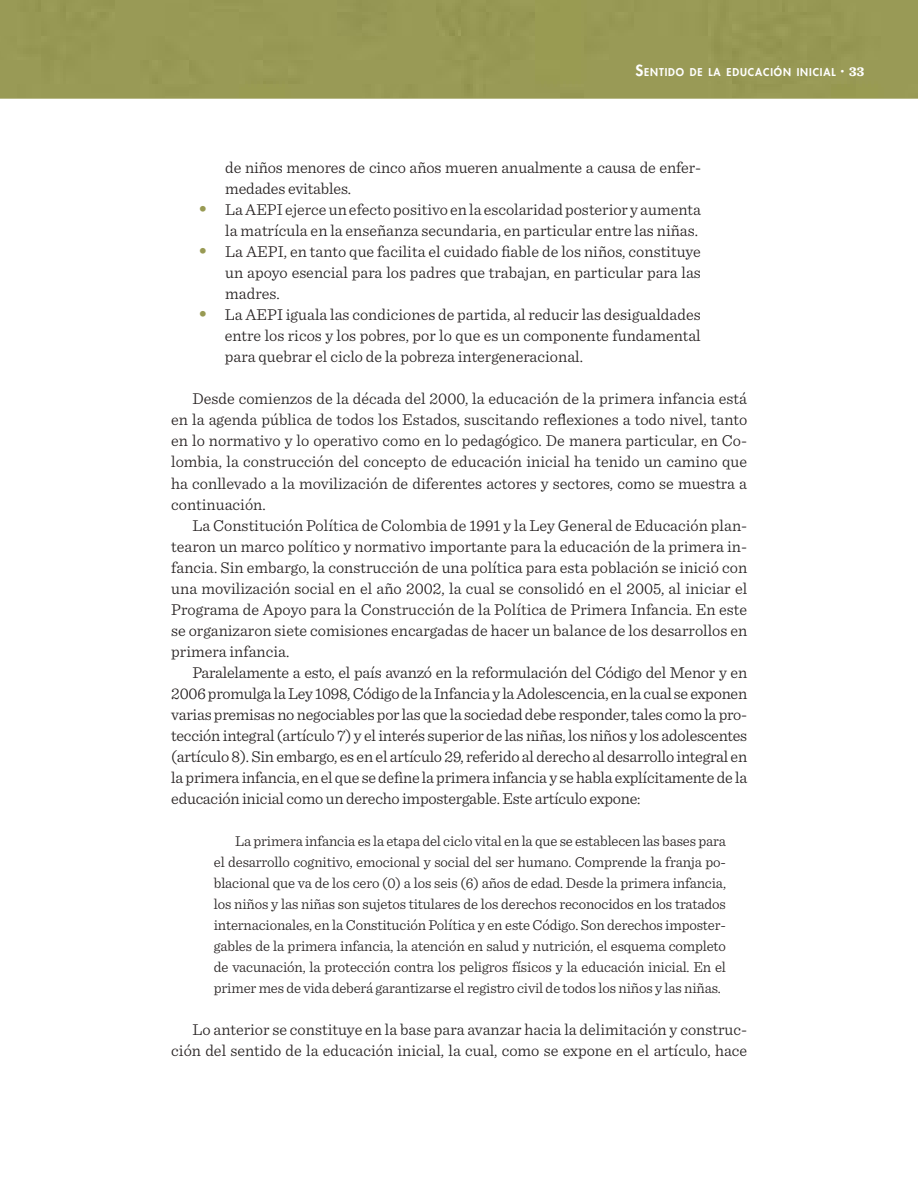
<style>
.page{position:relative;width:918px;height:1188px;background:#fff}
.page>*{position:absolute;margin:0;border:0;box-sizing:border-box;transform-origin:0 0}
.t1{font:300 16.5px/21px "Sentinel";color:#241f1f;text-align:justify}
.t2{font:300 15px/21px "Sentinel";letter-spacing:-.01em;color:#241f1f;text-align:justify}
.t3{font:800 10.5px "Futura Std";letter-spacing:.085em;color:#fff}
.s1{font-size:15px}
.s2{font-family:"Sentinel";font-weight:700;font-size:15px}
.s3{font-family:"Sentinel";font-weight:700;font-size:13.5px}
.s4{font-weight:600;font-size:19.5px;color:#989a53}
</style>
<div class="page">
<hr style="left:0;top:97px;width:917px;height:2px;background:#989a53">
<div style="left:0;top:0;width:917px;height:97px;background:#999a56"></div>
<p class="t3" style="left:635px;top:66px;width:230px"><span class="s1">S</span>ENTIDO DE LA EDUCACIÓN INICIAL <span class="s2">·</span> <span class="s3">33</span></p>
<p class="t1" style="left:225px;top:156px;width:477px">de niños menores de cinco años mueren anualmente a causa de enfer&shy;medades evitables.</p>
<p class="t1" style="left:198px;top:198px;width:504px;text-align:right"><span class="s4">•</span> La AEPI ejerce un efecto positivo en la escolaridad posterior y aumenta la matrícula en la enseñanza secundaria, en particular entre las niñas.</p>
<p class="t1" style="left:225px;top:240px;width:477px;text-indent:-27px"><span class="s4">•</span> La AEPI, en tanto que facilita el cuidado fiable de los niños, constituye un apoyo esencial para los padres que trabajan, en particular para las madres.</p>
<p class="t1" style="left:225px;top:303px;width:477px;text-indent:-27px"><span class="s4">•</span> La AEPI iguala las condiciones de partida, al reducir las desigualdades entre los ricos y los pobres, por lo que es un componente fundamental para quebrar el ciclo de la pobreza intergeneracional.</p>
<p class="t1" style="left:171px;top:387px;width:577px;text-indent:21px">Desde comienzos de la década del 2000, la educación de la primera infancia está en la agenda pública de todos los Estados, suscitando reflexiones a todo nivel, tanto en lo normativo y lo operativo como en lo pedagógico. De manera particular, en Co&shy;lombia, la construcción del concepto de educación inicial ha tenido un camino que ha conllevado a la movilización de diferentes actores y sectores, como se muestra a continuación.</p>
<p class="t1" style="left:171px;top:513px;width:577px;text-indent:21px">La Constitución Política de Colombia de 1991 y la Ley General de Educación plan&shy;tearon un marco político y normativo importante para la educación de la primera in&shy;fancia. Sin embargo, la construcción de una política para esta población se inició con una movilización social en el año 2002, la cual se consolidó en el 2005, al iniciar el Programa de Apoyo para la Construcción de la Política de Primera Infancia. En este se organizaron siete comisiones encargadas de hacer un balance de los desarrollos en primera infancia.</p>
<p class="t1" style="left:171px;top:660px;width:577px;text-indent:21px">Paralelamente a esto, el país avanzó en la reformulación del Código del Menor y en 2006 promulga la Ley 1098, Código de la Infancia y la Adolescencia, en la cual se exponen varias premisas no negociables por las que la sociedad debe responder, tales como la pro&shy;tección integral (artículo 7) y el interés superior de las niñas, los niños y los adolescentes (artículo 8). Sin embargo, es en el artículo 29, referido al derecho al desarrollo integral en la primera infancia, en el que se define la primera infancia y se habla explícitamente de la educación inicial como un derecho impostergable. Este artículo expone:</p>
<p class="t2" style="left:214px;top:829px;width:513px;text-indent:21px">La primera infancia es la etapa del ciclo vital en la que se establecen las bases para el desarrollo cognitivo, emocional y social del ser humano. Comprende la franja po&shy;blacional que va de los cero (0) a los seis (6) años de edad. Desde la primera infancia, los niños y las niñas son sujetos titulares de los derechos reconocidos en los tratados internacionales, en la Constitución Política y en este Código. Son derechos imposter&shy;gables de la primera infancia, la atención en salud y nutrición, el esquema completo de vacunación, la protección contra los peligros físicos y la educación inicial. En el primer mes de vida deberá garantizarse el registro civil de todos los niños y las niñas.</p>
<p class="t1" style="left:171px;top:1017px;width:577px;text-align:right">Lo anterior se constituye en la base para avanzar hacia la delimitación y construc&shy;ción del sentido de la educación inicial, la cual, como se expone en el artículo, hace</p>
</div>
